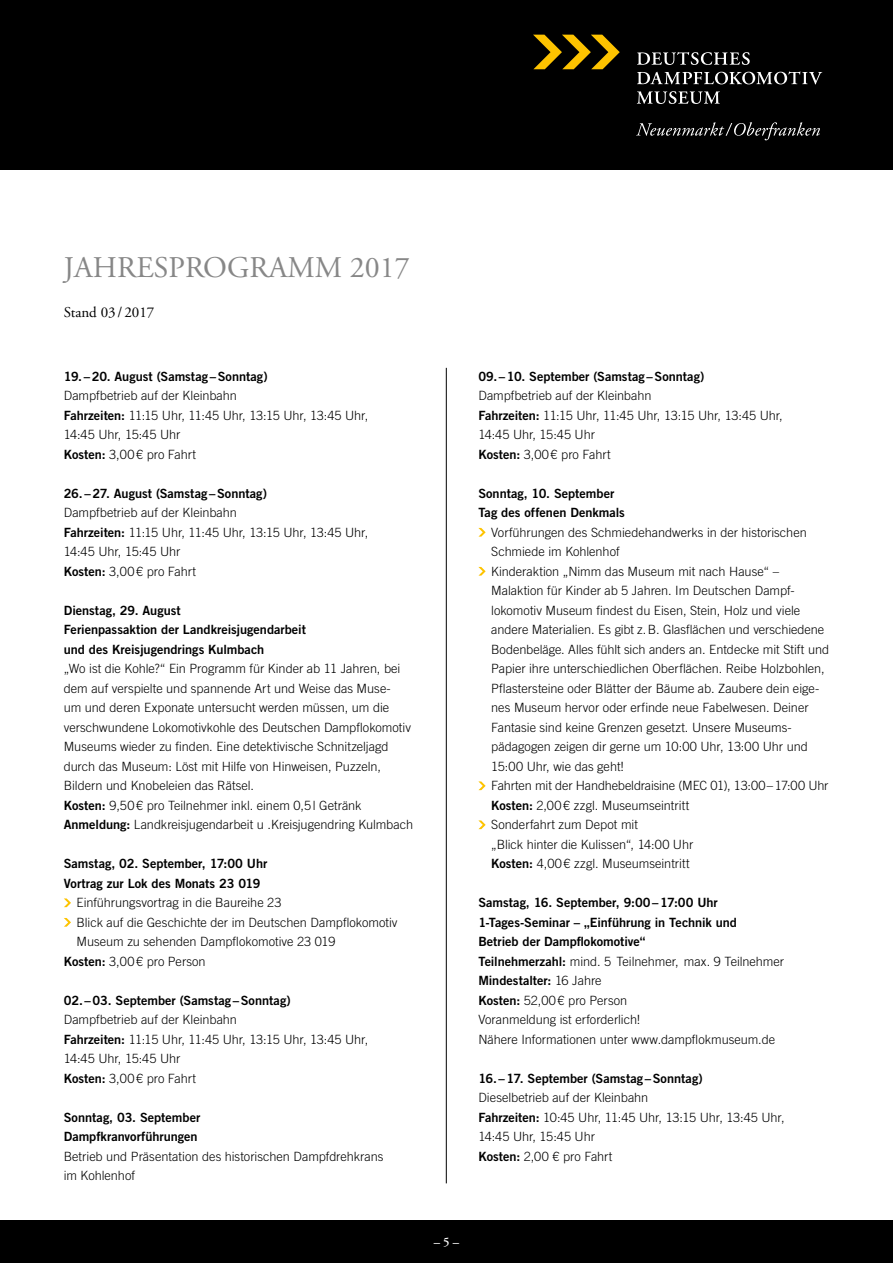
<style>
.page{position:relative;width:893px;height:1263px;background:#fff}
.page>*{position:absolute;margin:0;border:0;box-sizing:border-box;transform-origin:0 0}
.t1{font:30px "Adobe Garamond Pro";color:#878787}
.t2{font:15px "Adobe Garamond Pro";color:#000}
.t3{font:300 12.75px/19.5px "Trade Gothic LT Pro";color:#000}
.t4{font:12.75px/19.5px "Trade Gothic LT Pro Bd 2";color:#000}
.t5{font:600 12.75px "Adobe Garamond Pro";color:#fff}
.s1{font-family:"Trade Gothic LT Pro Bd 2";font-weight:400}
.s2{font-family:"Trade Gothic LT Pro";font-weight:300}
</style>
<div class="page">
<div style="left:0;top:1220px;width:893px;height:43px;background:#000"></div>
<div style="left:0;top:0;width:893px;height:170px;background:#000"></div>
<svg style="left:533px;top:35px;width:87px;height:34px"></svg>
<svg style="left:637px;top:52px;width:113px;height:13px"></svg>
<svg style="left:637px;top:71px;width:185px;height:13px"></svg>
<svg style="left:637px;top:91px;width:83px;height:13px"></svg>
<svg style="left:636px;top:122px;width:184px;height:18px"></svg>
<hr style="left:446px;top:368px;width:1px;height:815px;background:#000">
<svg style="left:64px;top:898px;width:7px;height:9px"></svg>
<svg style="left:64px;top:918px;width:7px;height:9px"></svg>
<svg style="left:478px;top:528px;width:8px;height:9px"></svg>
<svg style="left:478px;top:567px;width:8px;height:9px"></svg>
<svg style="left:478px;top:781px;width:8px;height:9px"></svg>
<svg style="left:478px;top:820px;width:8px;height:9px"></svg>
<h1 class="t1" style="left:64px;top:249px;width:348px">JAHRESPROGRAMM 2017</h1>
<p class="t2" style="left:64px;top:303px;width:92px">Stand 03/ 2017</p>
<p class="t4" style="left:64px;top:366px;width:206px">19. –20. August (Samstag–Sonntag)</p>
<p class="t3" style="left:64px;top:386px;width:306px">Dampfbetrieb auf der Kleinbahn<br><span class="s1">Fahrzeiten:</span> 11:15 Uhr, 11:45 Uhr, 13:15 Uhr, 13:45 Uhr,<br>14:45 Uhr, 15:45 Uhr<br><span class="s1">Kosten:</span> 3,00€ pro Fahrt</p>
<p class="t4" style="left:64px;top:483px;width:205px">26.–27. August (Samstag–Sonntag)</p>
<p class="t3" style="left:64px;top:503px;width:306px">Dampfbetrieb auf der Kleinbahn<br><span class="s1">Fahrzeiten:</span> 11:15 Uhr, 11:45 Uhr, 13:15 Uhr, 13:45 Uhr,<br>14:45 Uhr, 15:45 Uhr<br><span class="s1">Kosten:</span> 3,00€ pro Fahrt</p>
<p class="t4" style="left:64px;top:600px;width:244px">Dienstag, 29. August<br>Ferienpassaktion der Landkreisjugendarbeit und des Kreisjugendrings Kulmbach</p>
<p class="t3" style="left:64px;top:659px;width:351px">„Wo ist die Kohle?“ Ein Programm für Kinder ab 11 Jahren, bei dem auf verspielte und spannende Art und Weise das Muse-<br>um und deren Exponate untersucht werden müssen, um die verschwundene Lokomotivkohle des Deutschen Dampflokomotiv Museums wieder zu finden. Eine detektivische Schnitzeljagd durch das Museum: Löst mit Hilfe von Hinweisen, Puzzeln, Bildern und Knobeleien das Rätsel.<br><span class="s1">Kosten:</span> 9,50€ pro Teilnehmer inkl. einem 0,5l Getränk <span class="s1">Anmeldung:</span> Landkreisjugendarbeit u .Kreisjugendring Kulmbach</p>
<p class="t4" style="left:64px;top:853px;width:205px">Samstag, 02. September, 17:00 Uhr<br>Vortrag zur Lok des Monats 23 019</p>
<p class="t3" style="left:77px;top:893px;width:207px">Einführungsvortrag in die Baureihe 23</p>
<p class="t3" style="left:77px;top:912px;width:323px">Blick auf die Geschichte der im Deutschen Dampflokomotiv</p>
<p class="t3" style="left:77px;top:932px;width:260px">Museum zu sehenden Dampflokomotive 23 019</p>
<p class="t3" style="left:64px;top:951px;width:143px"><span class="s1">Kosten:</span> 3,00€ pro Person</p>
<p class="t4" style="left:64px;top:990px;width:229px">02. –03. September (Samstag–Sonntag)</p>
<p class="t3" style="left:64px;top:1010px;width:306px">Dampfbetrieb auf der Kleinbahn<br><span class="s1">Fahrzeiten:</span> 11:15 Uhr, 11:45 Uhr, 13:15 Uhr, 13:45 Uhr,<br>14:45 Uhr, 15:45 Uhr<br><span class="s1">Kosten:</span> 3,00€ pro Fahrt</p>
<p class="t4" style="left:64px;top:1107px;width:138px">Sonntag, 03. September<br>Dampfkranvorführungen</p>
<p class="t3" style="left:64px;top:1146px;width:321px">Betrieb und Präsentation des historischen Dampfdrehkrans im Kohlenhof</p>
<p class="t4" style="left:478px;top:366px;width:228px">09.–10. September (Samstag–Sonntag)</p>
<p class="t3" style="left:478px;top:386px;width:306px">Dampfbetrieb auf der Kleinbahn<br><span class="s1">Fahrzeiten:</span> 11:15 Uhr, 11:45 Uhr, 13:15 Uhr, 13:45 Uhr,<br>14:45 Uhr, 15:45 Uhr<br><span class="s1">Kosten:</span> 3,00€ pro Fahrt</p>
<p class="t4" style="left:478px;top:483px;width:148px">Sonntag, 10. September<br>Tag des offenen Denkmals</p>
<p class="t3" style="left:491px;top:522px;width:340px">Vorführungen des Schmiedehandwerks in der historischen Schmiede im Kohlenhof<br>Kinderaktion „Nimm das Museum mit nach Hause“ – Malaktion für Kinder ab 5 Jahren. Im Deutschen Dampf&shy;lokomotiv Museum findest du Eisen, Stein, Holz und viele andere Materialien. Es gibt z.B. Glasflächen und verschiedene Bodenbeläge. Alles fühlt sich anders an. Entdecke mit Stift und Papier ihre unterschiedlichen Oberflächen. Reibe Holzbohlen, Pflastersteine oder Blätter der Bäume ab. Zaubere dein eige&shy;nes Museum hervor oder erfinde neue Fabelwesen. Deiner Fantasie sind keine Grenzen gesetzt. Unsere Museums&shy;pädagogen zeigen dir gerne um 10:00 Uhr, 13:00 Uhr und 15:00 Uhr, wie das geht!<br>Fahrten mit der Handhebeldraisine (MEC 01), 13:00–17:00 Uhr <span class="s1">Kosten:</span> 2,00€ zzgl. Museumseintritt<br>Sonderfahrt zum Depot mit<br>„Blick hinter die Kulissen“, 14:00 Uhr<br><span class="s1">Kosten:</span> 4,00€ zzgl. Museumseintritt</p>
<p class="t4" style="left:478px;top:893px;width:260px">Samstag, 16. September, 9:00–17:00 Uhr<br>1-Tages-Seminar – „Einführung in Technik und<br>Betrieb der Dampflokomotive“</p>
<p class="t3" style="left:478px;top:951px;width:307px"><span class="s1">Teilnehmerzahl:</span> mind. 5 Teilnehmer, max. 9 Teilnehmer</p>
<p class="t4" style="left:478px;top:971px;width:125px">Mindestalter: <span class="s2">16 Jahre</span></p>
<p class="t3" style="left:478px;top:990px;width:298px"><span class="s1">Kosten:</span> 52,00€ pro Person<br>Voranmeldung ist erforderlich!<br>Nähere Informationen unter www.dampflokmuseum.de</p>
<p class="t4" style="left:478px;top:1068px;width:226px">16. –17. September (Samstag –Sonntag)</p>
<p class="t3" style="left:478px;top:1088px;width:308px">Dieselbetrieb auf der Kleinbahn<br><span class="s1">Fahrzeiten:</span> 10:45 Uhr, 11:45 Uhr, 13:15 Uhr, 13:45 Uhr, 14:45 Uhr, 15:45 Uhr<br><span class="s1">Kosten:</span> 2,00 € pro Fahrt</p>
<p class="t5" style="left:434px;top:1235px;width:27px">– 5 –</p>
</div>
